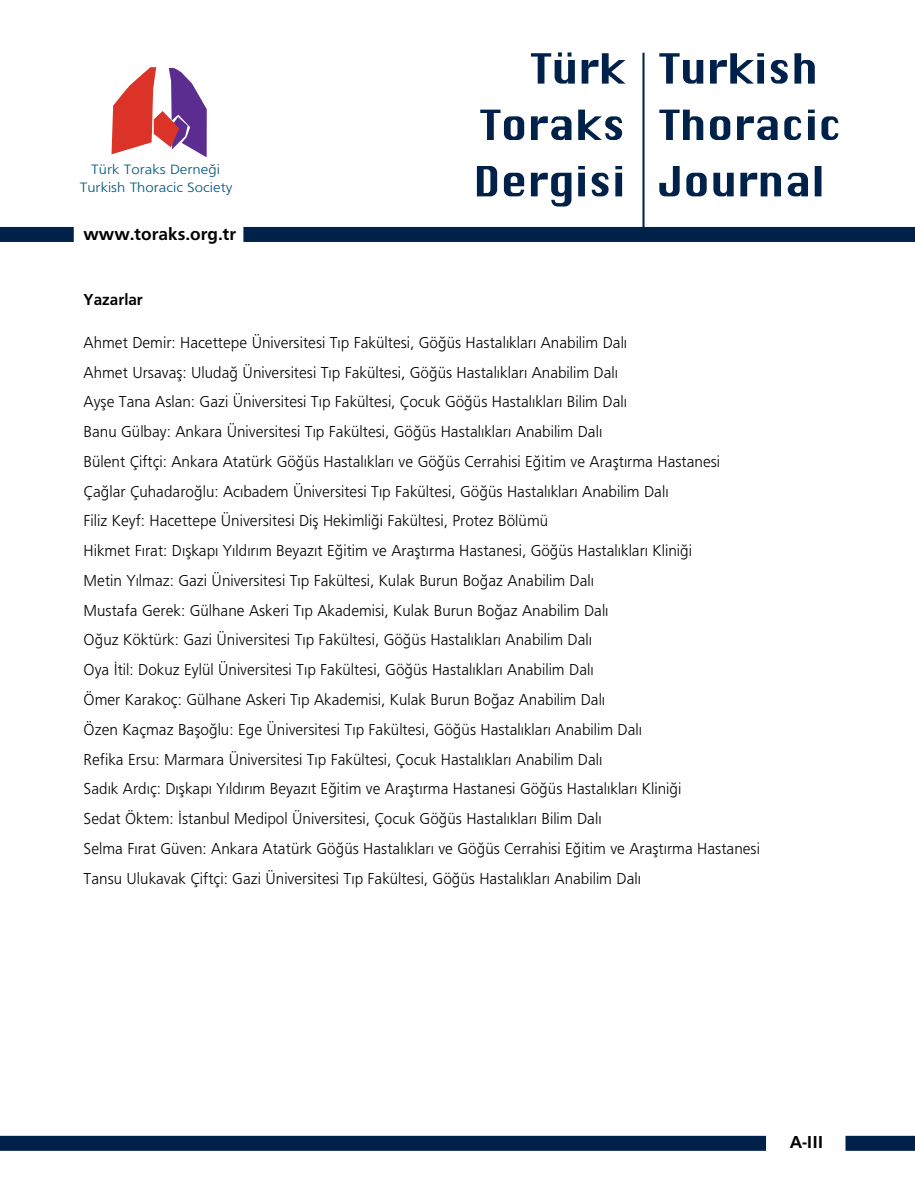
<style>
.page{position:relative;width:915px;height:1191px;background:#fff}
.page>*{position:absolute;margin:0;border:0;box-sizing:border-box;transform-origin:0 0}
.t1{font:18px "Gill Sans Boldpcw";color:#000}
.t2{font:16.5px/29.7px "Gill Sans Lightpcw";color:#000;scale:.96 1}
.t3{font:16.5px "Gill Sans Boldpcw";color:#000;scale:.96 1}
.t4{font:14.1px/17.7px "Gill Sans Lightpcw";color:#00537c;text-align:center;scale:1.1 1}
</style>
<div class="page">
<div style="left:243px;top:227px;width:671px;height:15px;background:#00224a"></div>
<div style="left:0;top:227px;width:74px;height:15px;background:#00224a"></div>
<svg style="left:659px;top:166px;width:162px;height:30px"></svg>
<svg style="left:659px;top:110px;width:179px;height:30px"></svg>
<svg style="left:659px;top:53px;width:155px;height:31px"></svg>
<svg style="left:476px;top:166px;width:146px;height:40px"></svg>
<svg style="left:480px;top:110px;width:142px;height:30px"></svg>
<svg style="left:530px;top:52px;width:95px;height:32px"></svg>
<hr style="left:642px;top:53px;width:2px;height:186px;background:#00224a">
<svg style="left:111px;top:67px;width:96px;height:90px"></svg>
<div style="left:845px;top:1135px;width:69px;height:15px;background:#00224a"></div>
<div style="left:0;top:1135px;width:765px;height:15px;background:#00224a"></div>
<p class="t4" style="left:80px;top:160px;width:140px">Türk Toraks Derneği<br>Turkish Thoracic Society</p>
<p class="t1" style="left:84px;top:223px;width:154px">www.toraks.org.tr</p>
<p class="t3" style="left:84px;top:290px;width:63px">Yazarlar</p>
<p class="t2" style="left:84px;top:327px;width:705px">Ahmet Demir: Hacettepe Üniversitesi Tıp Fakültesi, Göğüs Hastalıkları Anabilim Dalı<br>Ahmet Ursavaş: Uludağ Üniversitesi Tıp Fakültesi, Göğüs Hastalıkları Anabilim Dalı<br>Ayşe Tana Aslan: Gazi Üniversitesi Tıp Fakültesi, Çocuk Göğüs Hastalıkları Bilim Dalı<br>Banu Gülbay: Ankara Üniversitesi Tıp Fakültesi, Göğüs Hastalıkları Anabilim Dalı<br>Bülent Çiftçi: Ankara Atatürk Göğüs Hastalıkları ve Göğüs Cerrahisi Eğitim ve Araştırma Hastanesi Çağlar Çuhadaroğlu: Acıbadem Üniversitesi Tıp Fakültesi, Göğüs Hastalıkları Anabilim Dalı<br>Filiz Keyf: Hacettepe Üniversitesi Diş Hekimliği Fakültesi, Protez Bölümü<br>Hikmet Fırat: Dışkapı Yıldırım Beyazıt Eğitim ve Araştırma Hastanesi, Göğüs Hastalıkları Kliniği<br>Metin Yılmaz: Gazi Üniversitesi Tıp Fakültesi, Kulak Burun Boğaz Anabilim Dalı<br>Mustafa Gerek: Gülhane Askeri Tıp Akademisi, Kulak Burun Boğaz Anabilim Dalı<br>Oğuz Köktürk: Gazi Üniversitesi Tıp Fakültesi, Göğüs Hastalıkları Anabilim Dalı<br>Oya İtil: Dokuz Eylül Üniversitesi Tıp Fakültesi, Göğüs Hastalıkları Anabilim Dalı<br>Ömer Karakoç: Gülhane Askeri Tıp Akademisi, Kulak Burun Boğaz Anabilim Dalı<br>Özen Kaçmaz Başoğlu: Ege Üniversitesi Tıp Fakültesi, Göğüs Hastalıkları Anabilim Dalı<br>Refika Ersu: Marmara Üniversitesi Tıp Fakültesi, Çocuk Hastalıkları Anabilim Dalı<br>Sadık Ardıç: Dışkapı Yıldırım Beyazıt Eğitim ve Araştırma Hastanesi Göğüs Hastalıkları Kliniği<br>Sedat Öktem: İstanbul Medipol Üniversitesi, Çocuk Göğüs Hastalıkları Bilim Dalı<br>Selma Fırat Güven: Ankara Atatürk Göğüs Hastalıkları ve Göğüs Cerrahisi Eğitim ve Araştırma Hastanesi Tansu Ulukavak Çiftçi: Gazi Üniversitesi Tıp Fakültesi, Göğüs Hastalıkları Anabilim Dalı</p>
<p class="t1" style="left:789px;top:1131px;width:35px">A-III</p>
</div>
